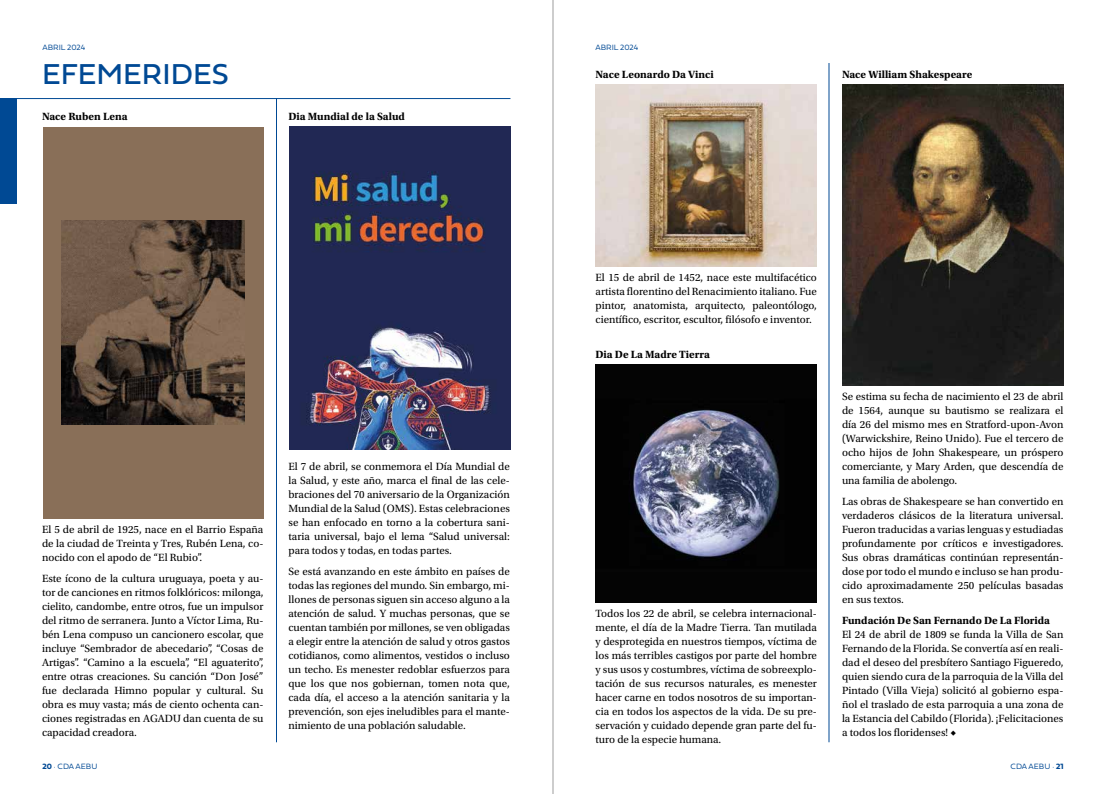
<style>
.page{position:relative;width:1106px;height:794px;background:#fff}
.page>*{position:absolute;margin:0;border:0;box-sizing:border-box;transform-origin:0 0}
.t1{font:30px "Fieldwork Geo Regular";color:#004994}
.t2{font:11px/14px "Utopia Std";color:#000;text-align:justify}
.t3{font:700 11px "Utopia Std";color:#000}
.t4{font:8px "Fieldwork Geo Light";color:#004994}
.s1{font-family:"Fieldwork Geo Bold"}
</style>
<div class="page">
<div style="left:43px;top:127px;width:220px;height:391px;background:#896f58"></div>
<img style="left:62px;top:221px;width:183px;height:203px">
<img style="left:842px;top:84px;width:221px;height:302px">
<img style="left:595px;top:365px;width:222px;height:238px">
<img style="left:595px;top:85px;width:222px;height:182px">
<img style="left:289px;top:127px;width:221px;height:322px">
<hr style="left:0;top:98px;width:510px;height:1px;background:#004994">
<div style="left:0;top:98px;width:16px;height:105px;background:#004994"></div>
<hr style="left:276px;top:98px;width:1px;height:644px;background:#004994">
<hr style="left:828px;top:63px;width:1px;height:679px;background:#004994">
<hr style="left:552px;top:0;width:1px;height:794px;background:#9d9d9c">
<p class="t4" style="left:43px;top:41px;width:44px">ABRIL 2024</p>
<p class="t4" style="left:595px;top:41px;width:44px">ABRIL 2024</p>
<h1 class="t1" style="left:42px;top:50px;width:188px">EFEMERIDES</h1>
<p class="t3" style="left:42px;top:110px;width:87px">Nace Ruben Lena</p>
<p class="t3" style="left:288px;top:110px;width:118px">Dia Mundial de la Salud</p>
<p class="t3" style="left:595px;top:68px;width:120px">Nace Leonardo Da Vinci</p>
<p class="t3" style="left:842px;top:68px;width:132px">Nace William Shakespeare</p>
<p class="t2" style="left:42px;top:522px;width:223px">El 5 de abril de 1925, nace en el Barrio España de la ciudad de Treinta y Tres, Rubén Lena, co&shy;nocido con el apodo de “El Rubio”.</p>
<p class="t2" style="left:42px;top:571px;width:223px">Este ícono de la cultura uruguaya, poeta y au&shy;tor de canciones en ritmos folklóricos: milonga, cielito, candombe, entre otros, fue un impulsor del ritmo de serranera. Junto a Víctor Lima, Ru&shy;bén Lena compuso un cancionero escolar, que incluye “Sembrador de abecedario”, “Cosas de Artigas”. “Camino a la escuela”, “El aguaterito”, entre otras creaciones. Su canción “Don José” fue declarada Himno popular y cultural. Su obra es muy vasta; más de ciento ochenta can&shy;ciones registradas en AGADU dan cuenta de su capacidad creadora.</p>
<p class="t2" style="left:288px;top:459px;width:223px">El 7 de abril, se conmemora el Día Mundial de la Salud, y este año, marca el final de las cele&shy;braciones del 70 aniversario de la Organización Mundial de la Salud (OMS). Estas celebraciones se han enfocado en torno a la cobertura sani&shy;taria universal, bajo el lema “Salud universal: para todos y todas, en todas partes.</p>
<p class="t2" style="left:288px;top:564px;width:223px">Se está avanzando en este ámbito en países de todas las regiones del mundo. Sin embargo, mi&shy;llones de personas siguen sin acceso alguno a la atención de salud. Y muchas personas, que se cuentan también por millones, se ven obligadas a elegir entre la atención de salud y otros gastos cotidianos, como alimentos, vestidos o incluso un techo. Es menester redoblar esfuerzos para que los que nos gobiernan, tomen nota que, cada día, el acceso a la atención sanitaria y la prevención, son ejes ineludibles para el mante&shy;nimiento de una población saludable.</p>
<p class="t2" style="left:595px;top:270px;width:223px">El 15 de abril de 1452, nace este multifacético artista florentino del Renacimiento italiano. Fue pintor, anatomista, arquitecto, paleontólogo, científico, escritor, escultor, filósofo e inventor.</p>
<p class="t3" style="left:595px;top:348px;width:116px">Dia De La Madre Tierra</p>
<p class="t2" style="left:595px;top:606px;width:223px">Todos los 22 de abril, se celebra internacional&shy;mente, el día de la Madre Tierra. Tan mutilada y desprotegida en nuestros tiempos, víctima de los más terribles castigos por parte del hombre y sus usos y costumbres, víctima de sobreexplo&shy;tación de sus recursos naturales, es menester hacer carne en todos nosotros de su importan&shy;cia en todos los aspectos de la vida. De su pre&shy;servación y cuidado depende gran parte del fu&shy;turo de la especie humana.</p>
<p class="t2" style="left:842px;top:389px;width:223px">Se estima su fecha de nacimiento el 23 de abril de 1564, aunque su bautismo se realizara el día 26 del mismo mes en Stratford-upon-Avon (Warwickshire, Reino Unido). Fue el tercero de ocho hijos de John Shakespeare, un próspero comerciante, y Mary Arden, que descendía de una familia de abolengo.</p>
<p class="t2" style="left:842px;top:494px;width:223px">Las obras de Shakespeare se han convertido en verdaderos clásicos de la literatura universal.<br>Fueron traducidas a varias lenguas y estudiadas profundamente por críticos e investigadores.<br>Sus obras dramáticas continúan representán&shy;dose por todo el mundo e incluso se han produ&shy;cido aproximadamente 250 películas basadas en sus textos.</p>
<p class="t3" style="left:842px;top:614px;width:209px">Fundación De San Fernando De La Florida</p>
<p class="t2" style="left:842px;top:627px;width:223px">El 24 de abril de 1809 se funda la Villa de San Fernando de la Florida. Se convertía así en reali&shy;dad el deseo del presbítero Santiago Figueredo, quien siendo cura de la parroquia de la Villa del Pintado (Villa Vieja) solicitó al gobierno espa&shy;ñol el traslado de esta parroquia a una zona de la Estancia del Cabildo (Florida). ¡Felicitaciones a todos los floridenses! ◆</p>
<p class="t4" style="left:43px;top:760px;width:56px"><span class="s1">20</span> · CDA AEBU</p>
<p class="t4" style="left:1010px;top:760px;width:54px">CDA AEBU · <span class="s1">21</span></p>
</div>
